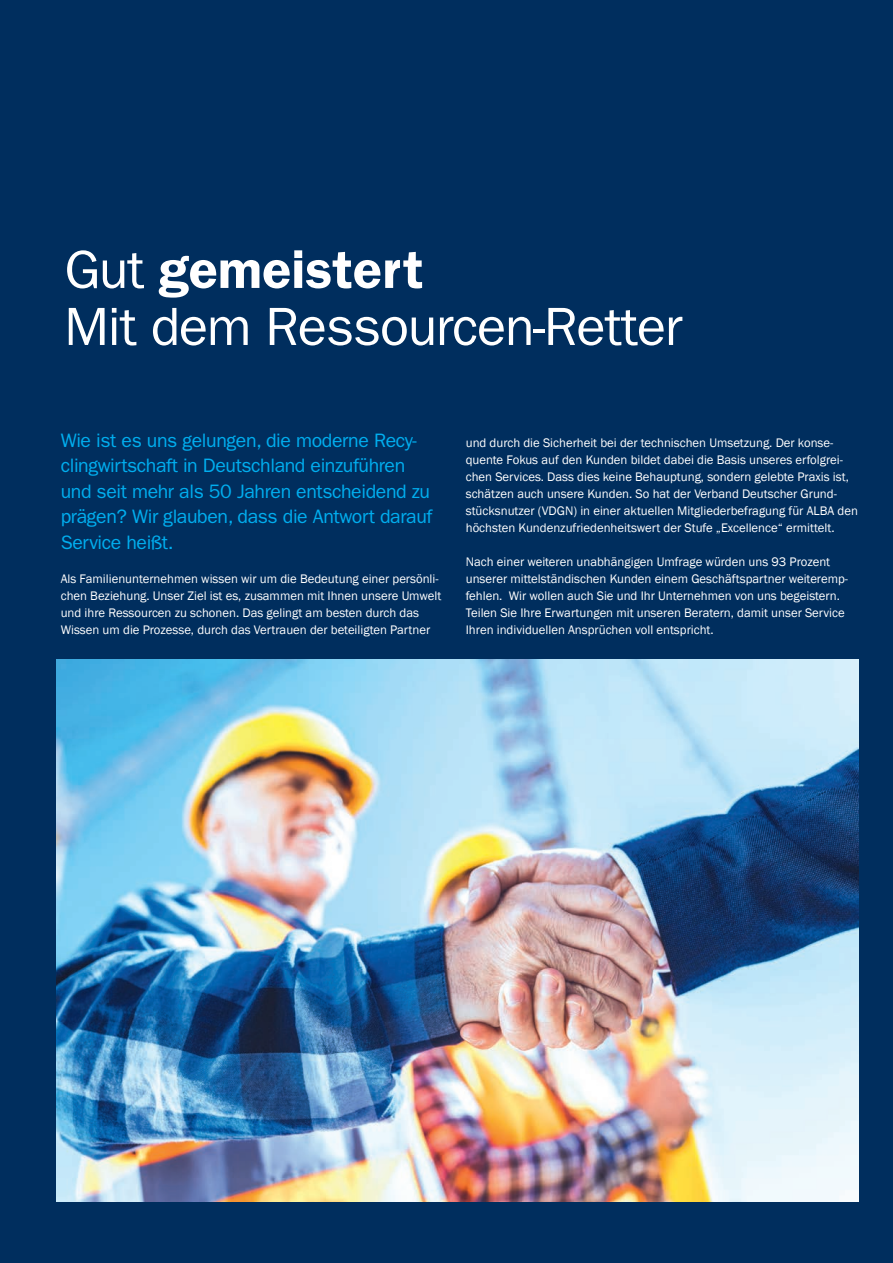
<style>
.page{position:relative;width:893px;height:1263px;background:#002e5e}
.page>*{position:absolute;margin:0;border:0;box-sizing:border-box;transform-origin:0 0}
.t1{font:54px "Franklin Gothic LT Pro";letter-spacing:-.02em;color:#fff}
.t2{font:54px "Franklin Gothic LT Pro Dm";color:#fff}
.t3{font:19.5px/25.5px "Franklin Gothic LT Pro";letter-spacing:-.02em;color:#00aeef}
.t4{font:12.75px/17px "Franklin Gothic";color:#fff}
.s1{font-family:"Franklin Gothic LT Pro"}
</style>
<div class="page">
<img style="left:57px;top:660px;width:801px;height:542px">
<h1 class="t2" style="left:64px;top:237px;width:361px"><span class="s1">Gut</span> gemeistert</h1>
<h1 class="t1" style="left:64px;top:296px;width:619px">Mit dem Ressourcen-Retter</h1>
<h2 class="t3" style="left:61px;top:427px;width:373px">Wie ist es uns gelungen, die moderne Recy&shy;clingwirtschaft in Deutschland einzuführen und seit mehr als 50 Jahren entscheidend zu prägen? Wir glauben, dass die Antwort darauf Service heißt.</h2>
<p class="t4" style="left:61px;top:570px;width:382px">Als Familienunternehmen wissen wir um die Bedeutung einer persönli&shy;chen Beziehung. Unser Ziel ist es, zusammen mit Ihnen unsere Umwelt und ihre Ressourcen zu schonen. Das gelingt am besten durch das Wissen um die Prozesse, durch das Vertrauen der beteiligten Partner</p>
<p class="t4" style="left:466px;top:434px;width:394px">und durch die Sicherheit bei der technischen Umsetzung. Der konse&shy;quente Fokus auf den Kunden bildet dabei die Basis unseres erfolgrei&shy;chen Services. Dass dies keine Behauptung, sondern gelebte Praxis ist, schätzen auch unsere Kunden. So hat der Verband Deutscher Grund&shy;stücksnutzer (VDGN) in einer aktuellen Mitgliederbefragung für ALBA den höchsten Kundenzufriedenheitswert der Stufe „Excellence“ ermittelt.</p>
<p class="t4" style="left:466px;top:553px;width:384px">Nach einer weiteren unabhängigen Umfrage würden uns 93 Prozent unserer mittelständischen Kunden einem Geschäftspartner weiteremp&shy;fehlen. Wir wollen auch Sie und Ihr Unternehmen von uns begeistern.<br>Teilen Sie Ihre Erwartungen mit unseren Beratern, damit unser Service Ihren individuellen Ansprüchen voll entspricht.</p>
</div>
